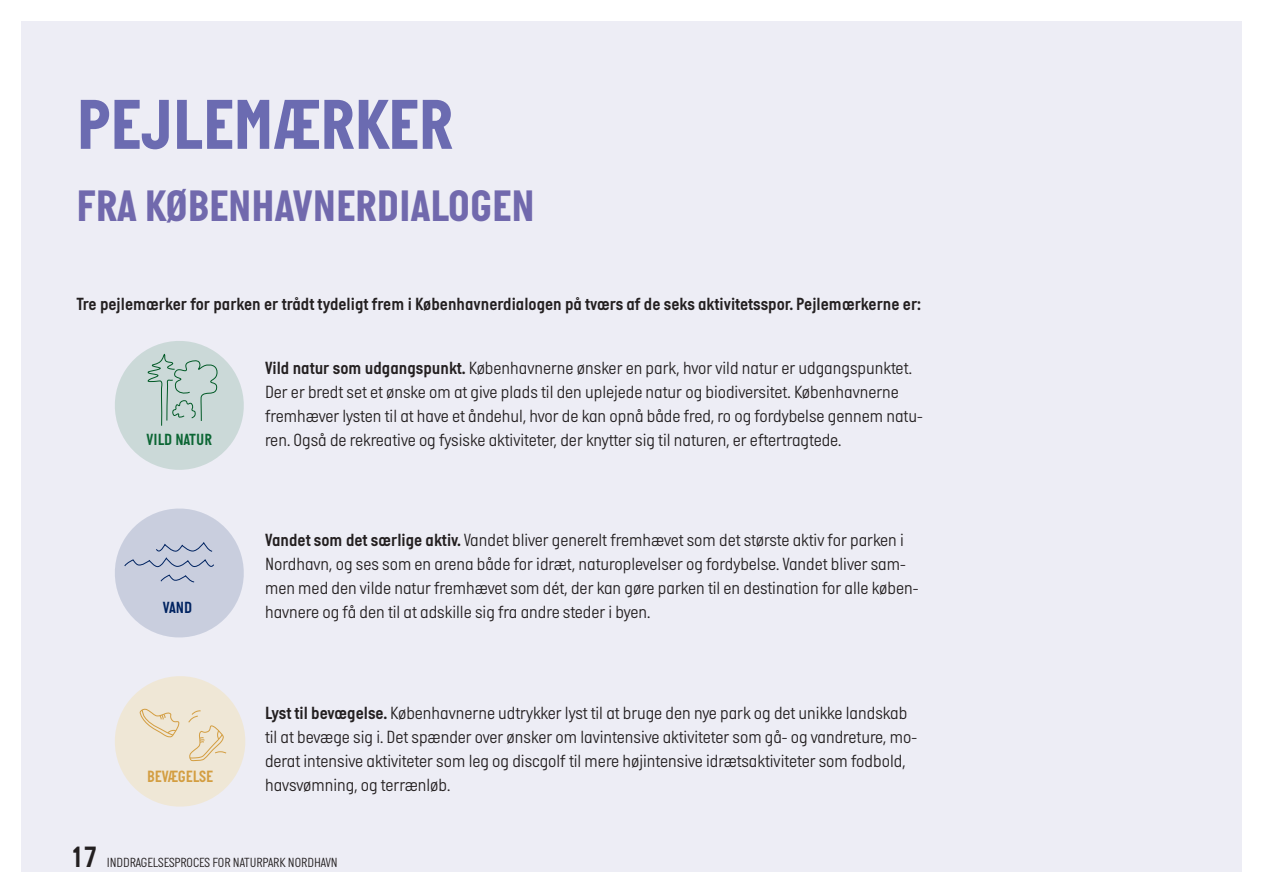
<style>
.page{position:relative;width:1263px;height:893px;background:#fff}
.page>*{position:absolute;margin:0;border:0;box-sizing:border-box;transform-origin:0 0}
.t1{font:700 72px "Italian Plate No Two";color:#6b6bb1}
.t2{font:700 45px "Italian Plate No Two";color:#7169ad}
.t3{font:30px "Italian Plate No Two D Bd";color:#231f20}
.t4{font:300 18px/24px "Italian Plate No Two";color:#231f20}
.t5{font:18px "Italian Plate No Two D Bd";color:#231f20}
.t6{font:16.65px "Italian Plate No Two D Bd";letter-spacing:-.005em;color:#cc9746}
.t7{font:16.5px "Italian Plate No Two D Bd";color:#0c6634}
.t8{font:16.5px "Italian Plate No Two D Bd";color:#002361}
.t9{font:300 13.5px "Italian Plate No Two";color:#231f20}
.s1{font-family:"Italian Plate No Two D Bd";font-weight:400}
</style>
<div class="page">
<div style="left:21px;top:21px;width:1221px;height:851px;background:#ededf5"></div>
<svg style="left:115px;top:341px;width:129px;height:129px"></svg>
<svg style="left:115px;top:508px;width:129px;height:129px"></svg>
<svg style="left:115px;top:676px;width:130px;height:131px"></svg>
<p class="t1" style="left:77px;top:86px;width:378px">PEJLEMÆRKER</p>
<p class="t2" style="left:77px;top:181px;width:460px">FRA KØBENHAVNERDIALOGEN</p>
<p class="t5" style="left:77px;top:294px;width:846px">Tre pejlemærker for parken er trådt tydeligt frem i Københavnerdialogen på tværs af de seks aktivitetsspor. Pejlemærkerne er:</p>
<p class="t7" style="left:147px;top:431px;width:67px">VILD NATUR</p>
<p class="t8" style="left:163px;top:599px;width:31px">VAND</p>
<p class="t6" style="left:147px;top:767px;width:68px">BEVÆGELSE</p>
<p class="t4" style="left:265px;top:356px;width:659px"><span class="s1">Vild natur som udgangspunkt.</span> Københavnerne ønsker en park, hvor vild natur er udgangspunktet.<br>Der er bredt set et ønske om at give plads til den uplejede natur og biodiversitet. Københavnerne fremhæver lysten til at have et åndehul, hvor de kan opnå både fred, ro og fordybelse gennem natu&shy;ren. Også de rekreative og fysiske aktiviteter, der knytter sig til naturen, er eftertragtede.</p>
<p class="t4" style="left:265px;top:528px;width:655px"><span class="s1">Vandet som det særlige aktiv.</span> Vandet bliver generelt fremhævet som det største aktiv for parken i Nordhavn, og ses som en arena både for idræt, naturoplevelser og fordybelse. Vandet bliver sam&shy;men med den vilde natur fremhævet som dét, der kan gøre parken til en destination for alle køben&shy;havnere og få den til at adskille sig fra andre steder i byen.</p>
<p class="t4" style="left:265px;top:700px;width:653px"><span class="s1">Lyst til bevægelse.</span> Københavnerne udtrykker lyst til at bruge den nye park og det unikke landskab til at bevæge sig i. Det spænder over ønsker om lavintensive aktiviteter som gå- og vandreture, mo&shy;derat intensive aktiviteter som leg og discgolf til mere højintensive idrætsaktiviteter som fodbold, havsvømning, og terrænløb.</p>
<h3 class="t3" style="left:70px;top:841px;width:29px">17</h3>
<p class="t9" style="left:107px;top:856px;width:233px">INDDRAGELSESPROCES FOR NATURPARK NORDHAVN</p>
</div>
